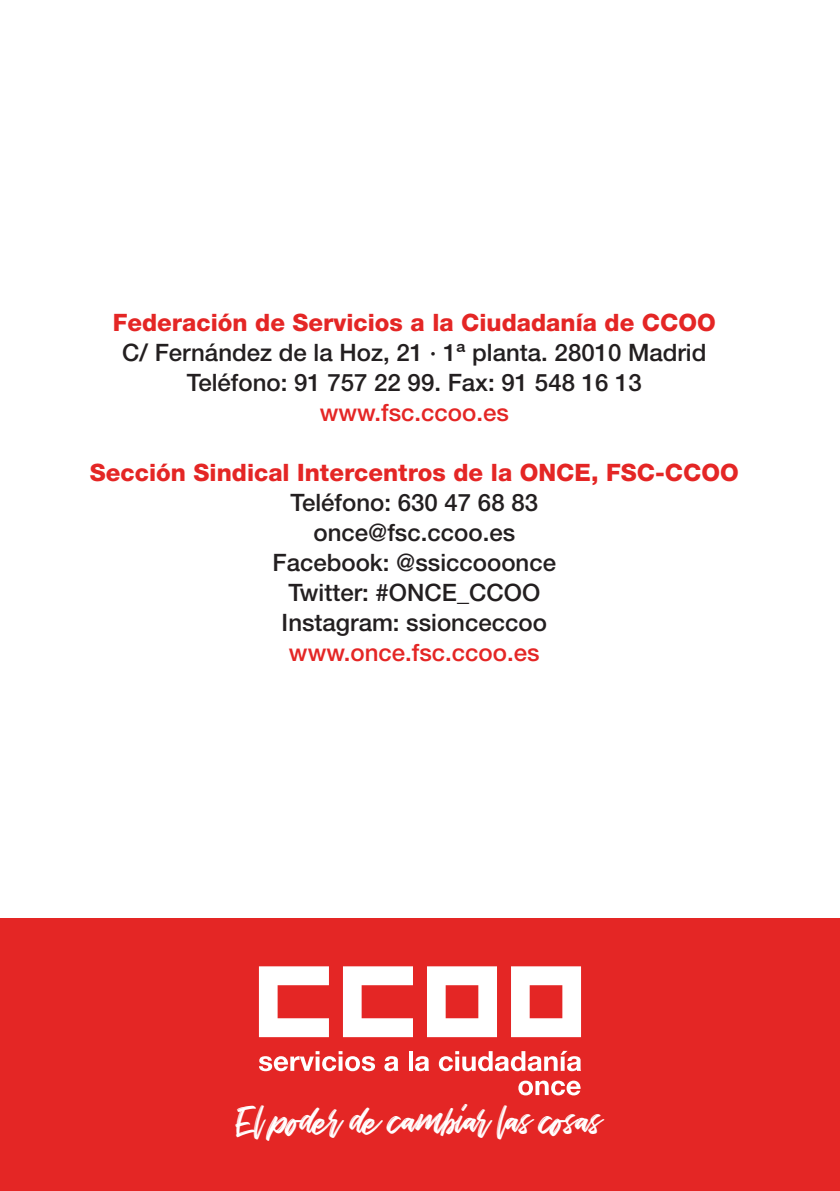
<style>
.page{position:relative;width:840px;height:1191px;background:#fff}
.page>*{position:absolute;margin:0;border:0;box-sizing:border-box;transform-origin:0 0}
.t1{font:42.8px "Pinarak";color:#fff}
.t2{font:500 24px "Helvetica Neue LT Std";color:#231f20}
.List_Paragraph{font:800 24px "Helvetica Neue LT Std";color:#e42625}
.t3{font:500 24px "Helvetica Neue LT Std";color:#e42625}
</style>
<div class="page">
<div style="left:0;top:918px;width:839px;height:273px;background:#e42625"></div>
<svg style="left:259px;top:1051px;width:116px;height:20px"></svg>
<svg style="left:384px;top:1056px;width:14px;height:15px"></svg>
<svg style="left:409px;top:1051px;width:3px;height:19px"></svg>
<svg style="left:415px;top:1056px;width:14px;height:15px"></svg>
<svg style="left:438px;top:1050px;width:142px;height:21px"></svg>
<svg style="left:259px;top:966px;width:70px;height:71px"></svg>
<svg style="left:343px;top:966px;width:70px;height:71px"></svg>
<svg style="left:427px;top:966px;width:69px;height:71px"></svg>
<svg style="left:511px;top:966px;width:69px;height:71px"></svg>
<svg style="left:518px;top:1080px;width:62px;height:15px"></svg>
<p class="List_Paragraph" style="left:113px;top:308px;width:604px">Federación de Servicios a la Ciudadanía de CCOO</p>
<p class="t2" style="left:122px;top:338px;width:585px">C/ Fernández de la Hoz, 21 · 1ª planta. 28010 Madrid</p>
<p class="t2" style="left:187px;top:368px;width:456px">Teléfono: 91 757 22 99. Fax: 91 548 16 13</p>
<p class="t3" style="left:319px;top:398px;width:191px">www.fsc.ccoo.es</p>
<p class="List_Paragraph" style="left:90px;top:458px;width:650px">Sección Sindical Intercentros de la ONCE, FSC-CCOO</p>
<p class="t2" style="left:290px;top:488px;width:249px">Teléfono: 630 47 68 83</p>
<p class="t2" style="left:313px;top:518px;width:203px">once@fsc.ccoo.es</p>
<p class="t2" style="left:272px;top:548px;width:285px">Facebook: @ssiccooonce</p>
<p class="t2" style="left:288px;top:578px;width:253px">Twitter: #ONCE_CCOO</p>
<p class="t2" style="left:281px;top:608px;width:267px">Instagram: ssionceccoo</p>
<p class="t3" style="left:289px;top:638px;width:252px">www.once.fsc.ccoo.es</p>
<h1 class="t1" style="left:237px;top:1091px;width:366px">El poder de cambiar las cosas</h1>
</div>
